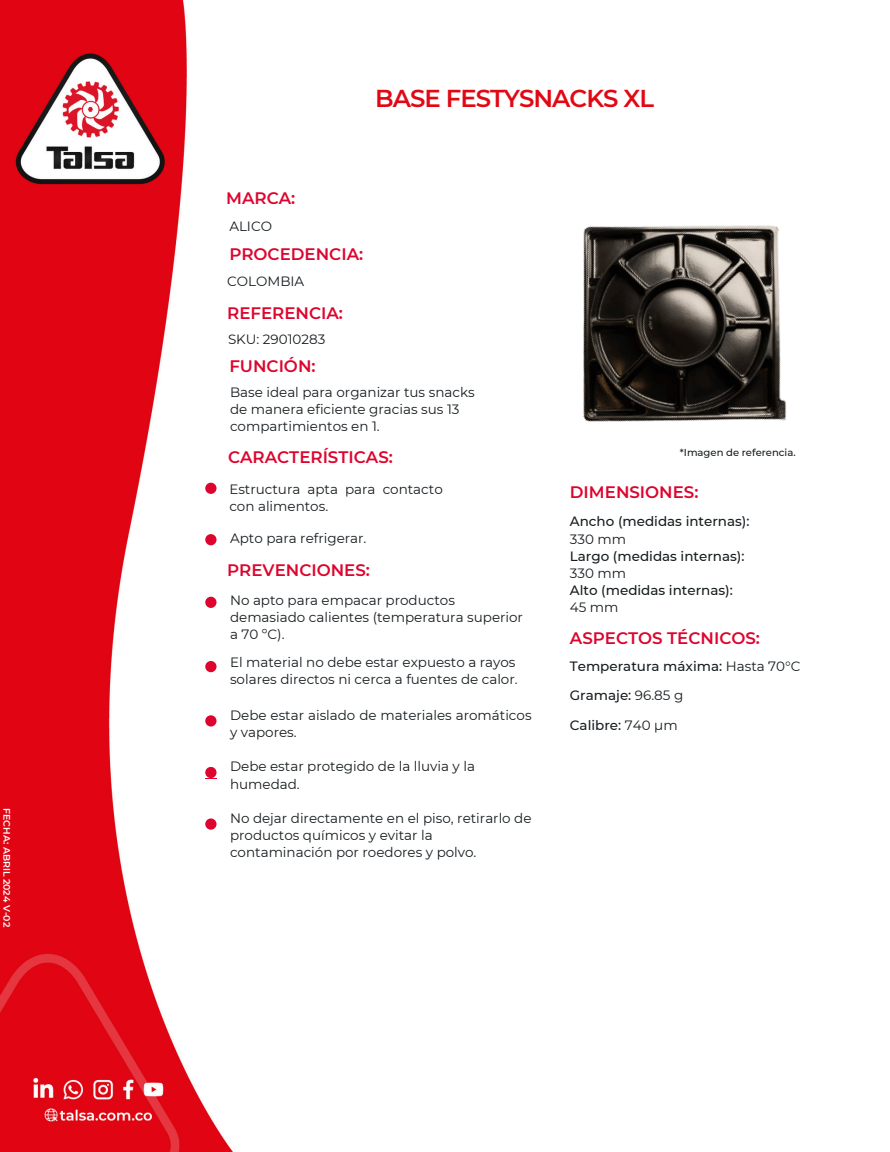
<style>
.page{position:relative;width:890px;height:1152px;background:#fff}
.page>*{position:absolute;margin:0;border:0;box-sizing:border-box;transform-origin:0 0}
.t1{font:600 24.45px "Montserrat";letter-spacing:-.04em;color:#e10814}
.t2{font:600 16.65px "Montserrat";color:#dd052e}
.t3{font:13.5px/17.1px "Montserrat";color:#161c1f}
.t4{font:500 13.5px/17.1px "Montserrat";color:#161c1f}
.t5{font:500 10.05px "Montserrat";color:#161c1f}
.t6{font:600 9.38px "Montserrat";color:#fff}
.s1{font-weight:400}
</style>
<div class="page">
<img style="left:0;top:0;width:233px;height:1152px">
<div style="left:205px;top:483px;width:11px;height:11px;background:#dd052e"></div>
<div style="left:205px;top:534px;width:11px;height:11px;background:#dd052e"></div>
<div style="left:205px;top:715px;width:11px;height:12px;background:#dd052e"></div>
<div style="left:205px;top:767px;width:11px;height:11px;background:#dd052e"></div>
<div style="left:205px;top:818px;width:11px;height:12px;background:#dd052e"></div>
<div style="left:205px;top:661px;width:11px;height:11px;background:#dd052e"></div>
<div style="left:205px;top:597px;width:11px;height:11px;background:#dd052e"></div>
<img style="left:583px;top:225px;width:204px;height:197px">
<h1 class="t6" style="left:13px;top:808px;width:121px;rotate:90deg">FECHA: ABRIL 2024 V-02</h1>
<h5 class="t1" style="left:375px;top:84px;width:280px">BASE FESTYSNACKS XL</h5>
<h3 class="t2" style="left:226px;top:188px;width:71px">MARCA:</h3>
<p class="t3" style="left:229px;top:218px;width:44px">ALICO</p>
<h3 class="t2" style="left:229px;top:244px;width:135px">PROCEDENCIA:</h3>
<p class="t3" style="left:227px;top:273px;width:79px">COLOMBIA</p>
<p class="t2" style="left:227px;top:302px;width:117px">REFERENCIA:</p>
<p class="t3" style="left:228px;top:330px;width:99px">SKU: 29010283</p>
<h2 class="t2" style="left:229px;top:356px;width:88px">FUNCIÓN:</h2>
<p class="t3" style="left:230px;top:384px;width:246px">Base ideal para organizar tus snacks de manera eficiente gracias sus 13 compartimientos en 1.</p>
<h4 class="t2" style="left:228px;top:446px;width:166px">CARACTERÍSTICAS:</h4>
<p class="t3" style="left:229px;top:480px;width:215px">Estructura apta para contacto con alimentos.</p>
<h2 class="t3" style="left:230px;top:529px;width:138px">Apto para refrigerar.</h2>
<h2 class="t2" style="left:227px;top:560px;width:144px">PREVENCIONES:</h2>
<h4 class="t3" style="left:230px;top:591px;width:294px">No apto para empacar productos demasiado calientes (temperatura superior a 70 ºC).</h4>
<h2 class="t3" style="left:230px;top:654px;width:289px">El material no debe estar expuesto a rayos solares directos ni cerca a fuentes de calor.</h2>
<p class="t3" style="left:230px;top:707px;width:303px">Debe estar aislado de materiales aromáticos y vapores.</p>
<p class="t3" style="left:230px;top:758px;width:246px">Debe estar protegido de la lluvia y la humedad.</p>
<h2 class="t3" style="left:230px;top:809px;width:303px">No dejar directamente en el piso, retirarlo de productos químicos y evitar la contaminación por roedores y polvo.</h2>
<h4 class="t5" style="left:680px;top:447px;width:117px">*Imagen de referencia.</h4>
<h2 class="t2" style="left:570px;top:482px;width:130px">DIMENSIONES:</h2>
<h3 class="t4" style="left:570px;top:513px;width:181px">Ancho (medidas internas):<br><span class="s1">330 mm<br></span>Largo (medidas internas):<br><span class="s1">330 mm<br></span>Alto (medidas internas):<br><span class="s1">45 mm</span></h3>
<h4 class="t2" style="left:570px;top:628px;width:192px">ASPECTOS TÉCNICOS:</h4>
<h2 class="t4" style="left:570px;top:658px;width:232px">Temperatura máxima: <span class="s1">Hasta 70°C</span></h2>
<h2 class="t4" style="left:570px;top:687px;width:115px">Gramaje: <span class="s1">96.85 g</span></h2>
<h4 class="t4" style="left:570px;top:716px;width:109px">Calibre: <span class="s1">740 μm</span></h4>
</div>
